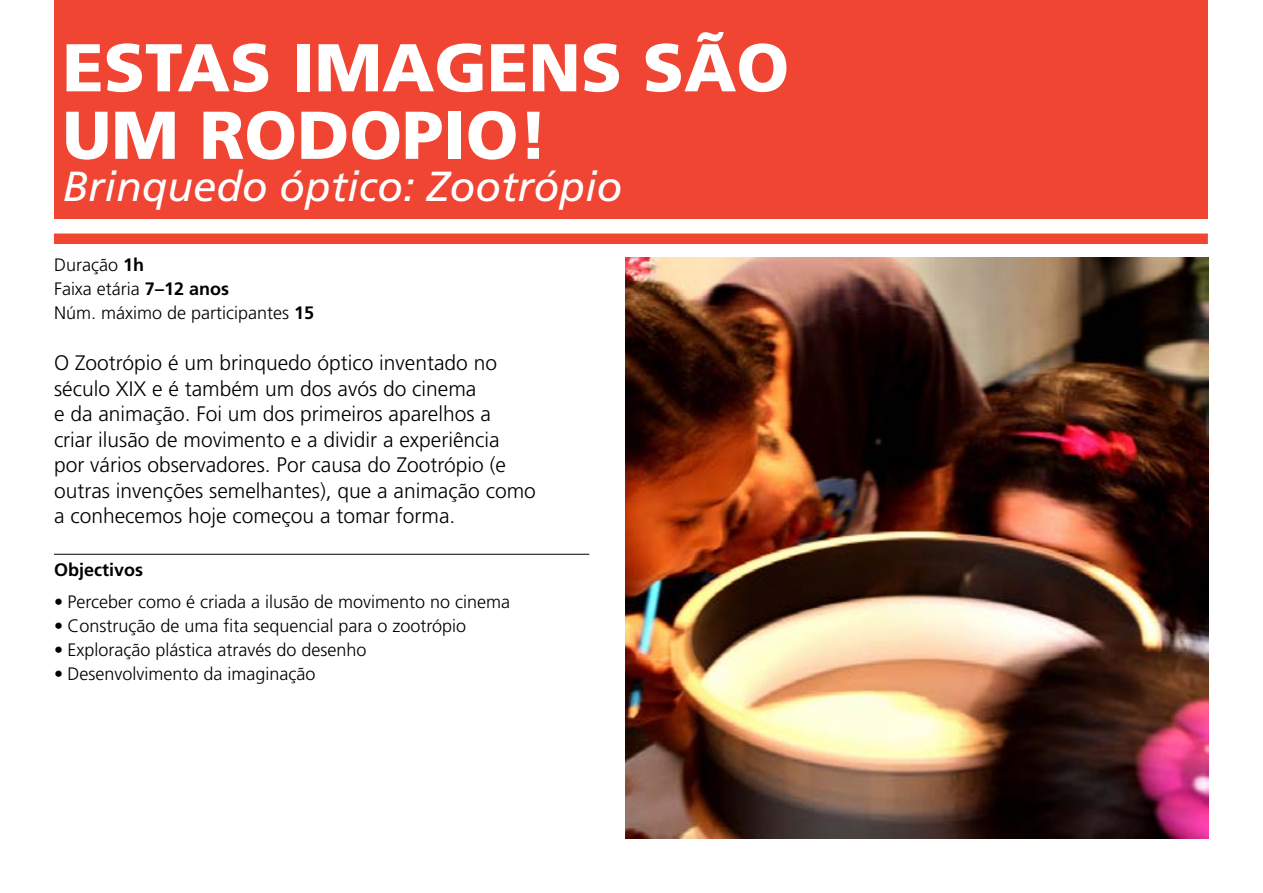
<style>
.page{position:relative;width:1263px;height:893px;background:#fff}
.page>*{position:absolute;margin:0;border:0;box-sizing:border-box;transform-origin:0 0}
.t1{font:900 67.5px/67.5px "Frutiger LT Std";color:#fff}
.t2{font:italic 42px "Frutiger LT Std";color:#fff}
.t3{font:300 21px/25.5px "Frutiger LT Std";color:#000}
.t4{font:300 18px/24px "Frutiger LT Std";color:#000}
.t5{font:700 18px "Frutiger LT Std";color:#000}
.s1{font-weight:700}
</style>
<div class="page">
<div style="left:54px;top:233px;width:1154px;height:11px;background:#f04533"></div>
<img style="left:625px;top:258px;width:584px;height:581px">
<hr style="left:54px;top:554px;width:535px;height:1px;background:#000">
<div style="left:54px;top:0;width:1154px;height:218px;background:#f04533"></div>
<h1 class="t1" style="left:63px;top:34px;width:728px">ESTAS IMAGENS SÃO<br>UM RODOPIO!</h1>
<h2 class="t2" style="left:63px;top:162px;width:562px">Brinquedo óptico: Zootrópio</h2>
<p class="t4" style="left:54px;top:253px;width:262px">Duração <span class="s1">1h<br></span>Faixa etária <span class="s1">7–12 anos<br></span>Núm. máximo de participantes <span class="s1">15</span></p>
<p class="t3" style="left:54px;top:351px;width:483px">O Zootrópio é um brinquedo óptico inventado no século XIX e é também um dos avós do cinema<br>e da animação. Foi um dos primeiros aparelhos a<br>criar ilusão de movimento e a dividir a experiência<br>por vários observadores. Por causa do Zootrópio (e outras invenções semelhantes), que a animação como a conhecemos hoje começou a tomar forma.</p>
<p class="t5" style="left:54px;top:559px;width:91px">Objectivos</p>
<p class="t4" style="left:54px;top:590px;width:458px">• Perceber como é criada a ilusão de movimento no cinema</p>
<p class="t4" style="left:54px;top:614px;width:414px">• Construção de uma fita sequencial para o zootrópio</p>
<p class="t4" style="left:54px;top:638px;width:314px">• Exploração plástica através do desenho</p>
<p class="t4" style="left:54px;top:662px;width:263px">• Desenvolvimento da imaginação</p>
</div>
